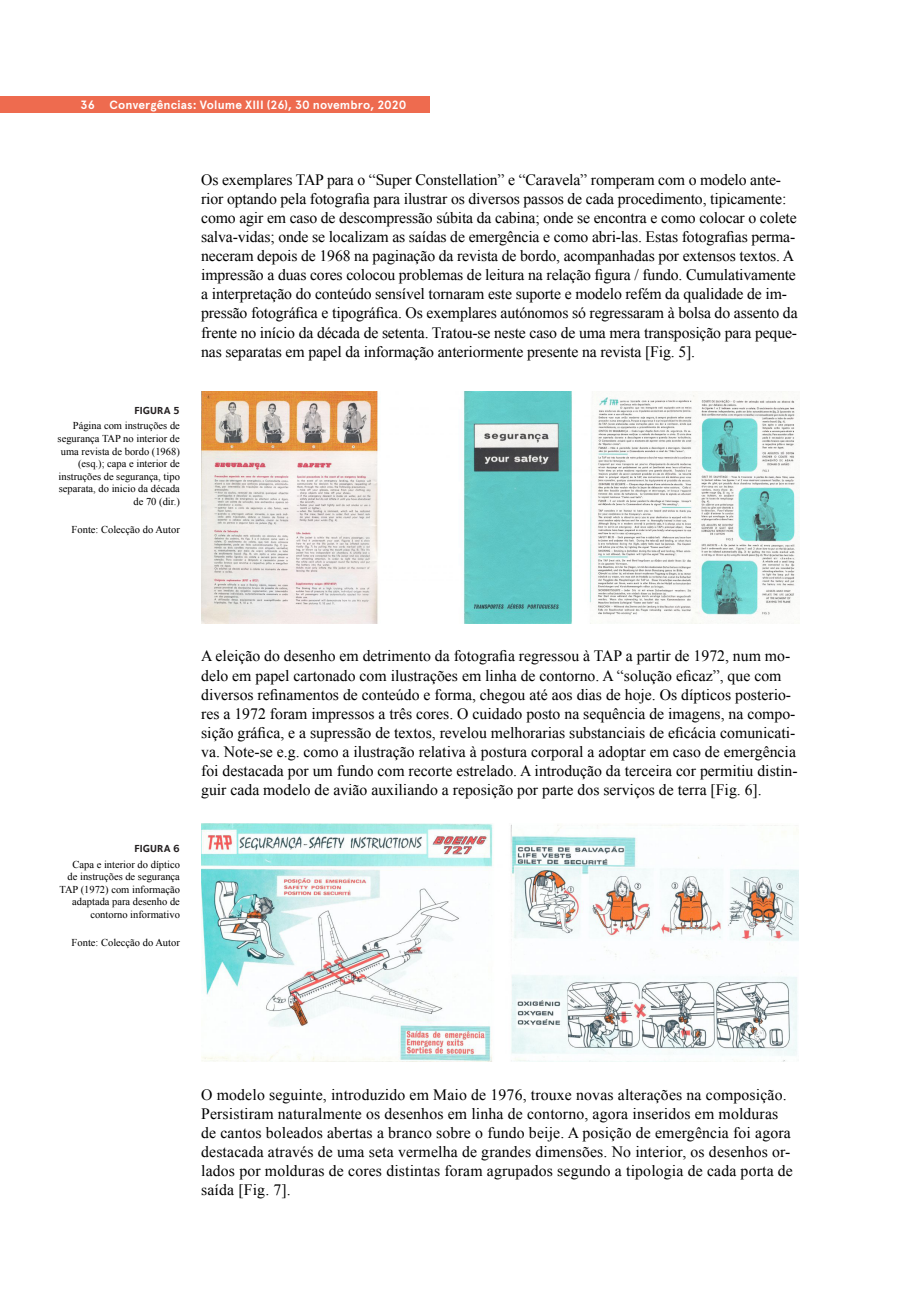
<style>
.page{position:relative;width:919px;height:1289px;background:#fff}
.page>*{position:absolute;margin:0;border:0;box-sizing:border-box;transform-origin:0 0}
.t1{font:15.75px/19px "Times New Roman";color:#000001}
.t2{font:700 12px "Apercu Pro";letter-spacing:.01em;color:#fff}
.t3{font:10.5px/12.6px "Times New Roman";color:#000001;text-align:right}
.t4{font:700 10.5px "Foundry Sterling";color:#231f20}
</style>
<div class="page">
<div style="left:0;top:96px;width:429px;height:17px;background:#ee6b4f"></div>
<img style="left:201px;top:392px;width:598px;height:231px">
<img style="left:201px;top:823px;width:597px;height:238px">
<p class="t2" style="left:81px;top:95px;width:327px">36 Convergências: Volume XIII (26), 30 novembro, 2020</p>
<p class="t4" style="left:134px;top:404px;width:47px">FIGURA 5</p>
<p class="t3" style="left:58px;top:419px;width:124px">Página com instruções de segurança TAP no interior de uma revista de bordo (1968) (esq.); capa e interior de instruções de segurança, tipo separata, do inicio da década de 70 (dir.)</p>
<p class="t3" style="left:72px;top:523px;width:110px">Fonte: Colecção do Autor</p>
<p class="t1" style="left:201px;top:170px;width:598px">Os exemplares TAP para o “Super Constellation” e “Caravela” romperam com o modelo ante&shy;rior optando pela fotografia para ilustrar os diversos passos de cada procedimento, tipicamente: como agir em caso de descompressão súbita da cabina; onde se encontra e como colocar o colete salva-vidas; onde se localizam as saídas de emergência e como abri-las. Estas fotografias perma&shy;neceram depois de 1968 na paginação da revista de bordo, acompanhadas por extensos textos. A impressão a duas cores colocou problemas de leitura na relação figura / fundo. Cumulativamente a interpretação do conteúdo sensível tornaram este suporte e modelo refém da qualidade de im&shy;pressão fotográfica e tipográfica. Os exemplares autónomos só regressaram à bolsa do assento da frente no início da década de setenta. Tratou-se neste caso de uma mera transposição para peque&shy;nas separatas em papel da informação anteriormente presente na revista [Fig. 5].</p>
<p class="t4" style="left:134px;top:842px;width:47px">FIGURA 6</p>
<p class="t3" style="left:59px;top:857px;width:122px">Capa e interior do díptico<br>de instruções de segurança<br>TAP (1972) com informação adaptada para desenho de contorno informativo</p>
<p class="t3" style="left:72px;top:936px;width:110px">Fonte: Colecção do Autor</p>
<p class="t1" style="left:201px;top:646px;width:598px">A eleição do desenho em detrimento da fotografia regressou à TAP a partir de 1972, num mo&shy;delo em papel cartonado com ilustrações em linha de contorno. A “solução eficaz”, que com diversos refinamentos de conteúdo e forma, chegou até aos dias de hoje. Os dípticos posterio&shy;res a 1972 foram impressos a três cores. O cuidado posto na sequência de imagens, na compo&shy;sição gráfica, e a supressão de textos, revelou melhorarias substanciais de eficácia comunicati&shy;va. Note-se e.g. como a ilustração relativa à postura corporal a adoptar em caso de emergência foi destacada por um fundo com recorte estrelado. A introdução da terceira cor permitiu distin&shy;guir cada modelo de avião auxiliando a reposição por parte dos serviços de terra [Fig. 6].</p>
<p class="t1" style="left:201px;top:1084px;width:593px">O modelo seguinte, introduzido em Maio de 1976, trouxe novas alterações na composição.<br>Persistiram naturalmente os desenhos em linha de contorno, agora inseridos em molduras de cantos boleados abertas a branco sobre o fundo beije. A posição de emergência foi agora destacada através de uma seta vermelha de grandes dimensões. No interior, os desenhos or&shy;lados por molduras de cores distintas foram agrupados segundo a tipologia de cada porta de saída [Fig. 7].</p>
</div>
